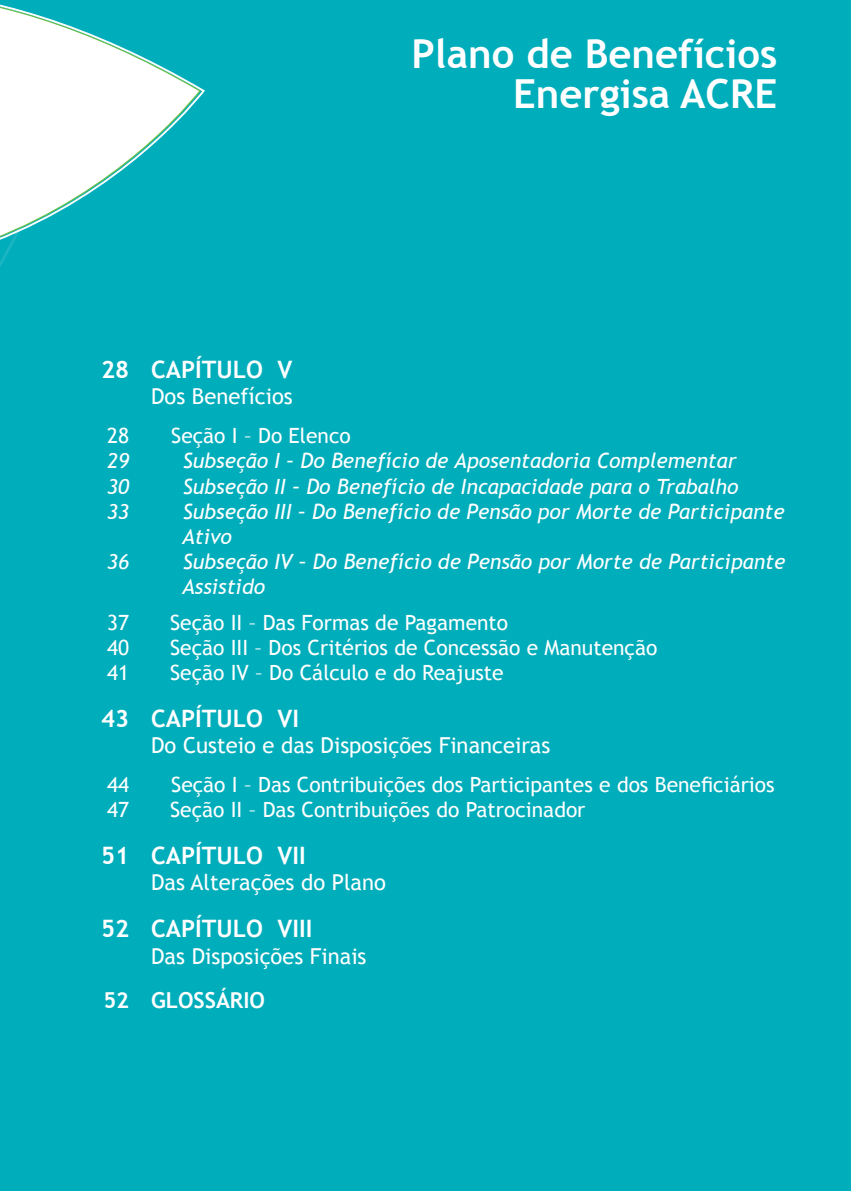
<style>
.page{position:relative;width:851px;height:1191px;background:#fff}
.page>*{position:absolute;margin:0;border:0;box-sizing:border-box;transform-origin:0 0}
.t1{font:700 40px/40px "Trebuchet MS";color:#fff;text-align:right}
.t2{font:700 24px "Trebuchet MS";color:#fff}
.t3{font:22px "Trebuchet MS";color:#fff}
.t4{font:700 22px "Trebuchet MS";color:#fff}
.t5{font:italic 21px/25.2px "Trebuchet MS";color:#fff;text-align:justify}
.t6{font:21px/25.2px "Trebuchet MS";color:#fff}
</style>
<div class="page">
<div style="left:0;top:0;width:850px;height:1191px;background:#00adbb"></div>
<svg style="left:0;top:4px;width:205px;height:263px"></svg>
<h1 class="t1" style="left:411px;top:34px;width:367px">Plano de Benefícios<br>Energisa ACRE</h1>
<p class="t2" style="left:101px;top:354px;width:30px">28</p>
<p class="t6" style="left:107px;top:423px;width:24px">28</p>
<p class="t5" style="left:107px;top:448px;width:24px">29<br>30<br>33</p>
<p class="t5" style="left:107px;top:549px;width:24px">36</p>
<p class="t6" style="left:107px;top:610px;width:24px;text-align:justify">37<br>40<br>41</p>
<p class="t2" style="left:101px;top:703px;width:30px">43</p>
<p class="t6" style="left:107px;top:772px;width:24px">44<br>47</p>
<p class="t2" style="left:101px;top:840px;width:30px">51</p>
<p class="t2" style="left:101px;top:913px;width:30px">52</p>
<p class="t4" style="left:103px;top:986px;width:27px">52</p>
<p class="t2" style="left:151px;top:354px;width:143px">CAPÍTULO V</p>
<p class="t3" style="left:151px;top:383px;width:143px">Dos Benefícios</p>
<p class="t6" style="left:171px;top:423px;width:181px">Seção I – Do Elenco</p>
<p class="t5" style="left:182px;top:448px;width:604px;text-align:left">Subseção I – Do Benefício de Aposentadoria Complementar Subseção II – Do Benefício de Incapacidade para o Trabalho Subseção III – Do Benefício de Pensão por Morte de Participante Ativo<br>Subseção IV – Do Benefício de Pensão por Morte de Participante Assistido</p>
<p class="t6" style="left:170px;top:610px;width:488px">Seção II – Das Formas de Pagamento<br>Seção III – Dos Critérios de Concessão e Manutenção<br>Seção IV – Do Cálculo e do Reajuste</p>
<p class="t2" style="left:151px;top:703px;width:149px">CAPÍTULO VI</p>
<p class="t3" style="left:151px;top:732px;width:401px">Do Custeio e das Disposições Financeiras</p>
<p class="t6" style="left:170px;top:772px;width:606px">Seção I – Das Contribuições dos Participantes e dos Beneficiários<br>Seção II – Das Contribuições do Patrocinador</p>
<p class="t2" style="left:151px;top:840px;width:156px">CAPÍTULO VII</p>
<p class="t3" style="left:151px;top:869px;width:236px">Das Alterações do Plano</p>
<p class="t2" style="left:151px;top:913px;width:163px">CAPÍTULO VIII</p>
<p class="t3" style="left:151px;top:943px;width:217px">Das Disposições Finais</p>
<p class="t4" style="left:151px;top:986px;width:115px">GLOSSÁRIO</p>
</div>
